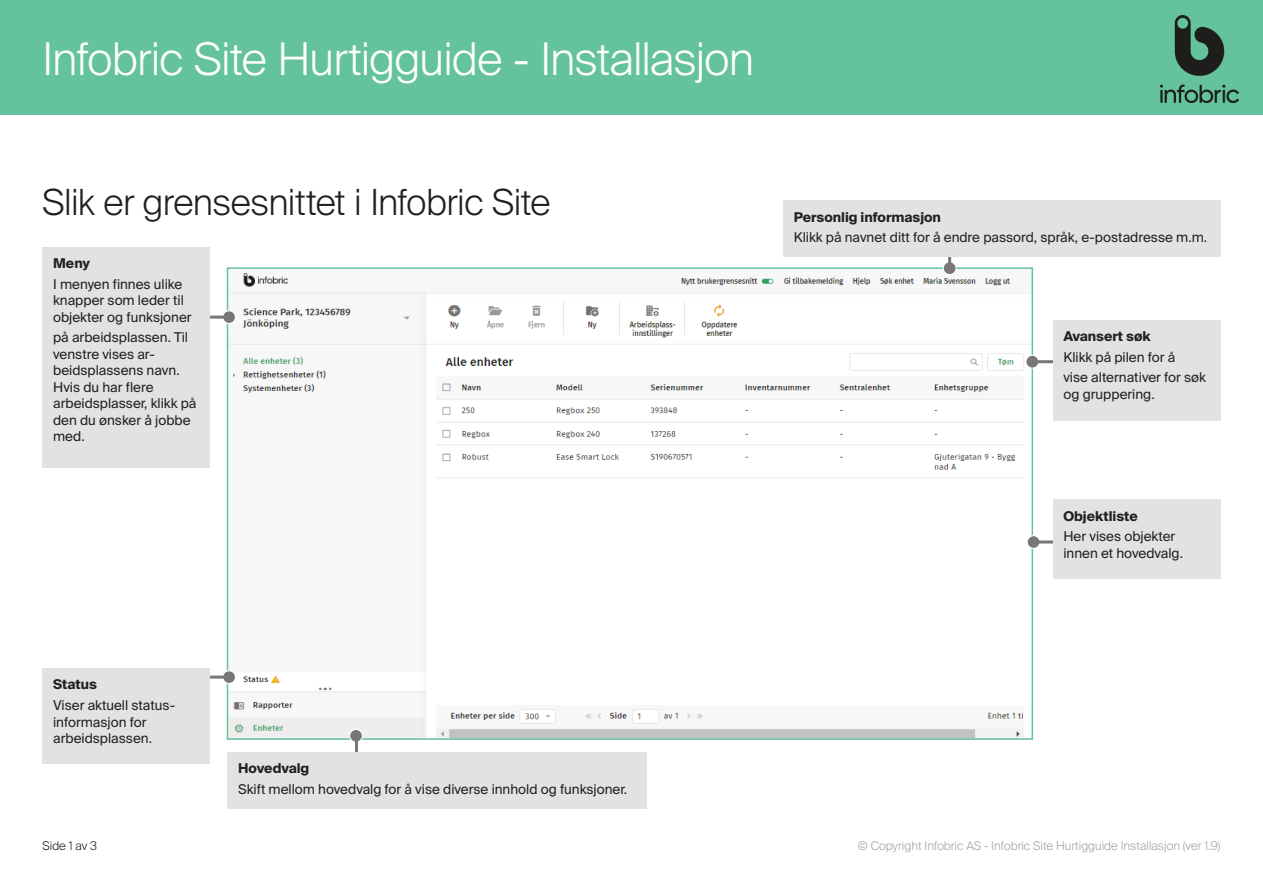
<style>
.page{position:relative;width:1263px;height:893px;background:#fff}
.page>*{position:absolute;margin:0;border:0;box-sizing:border-box;transform-origin:0 0}
.t1{font:300 45px "Suisse Intl";letter-spacing:-.015em;color:#fff}
.t2{font:300 36px "Suisse Intl";letter-spacing:-.015em;color:#231f20}
.Infobox_Text{font:13.5px/16.5px "Suisse Intl";color:#231f20}
.Infobox_Rubrik{font:700 13.5px "Suisse Intl";color:#231f20}
.t3{font:300 12px "Suisse Intl";color:#a7a2a0}
.Sidnummer{font:300 12px "Suisse Intl";color:#231f20}
</style>
<div class="page">
<div style="left:0;top:0;width:1263px;height:115px;background:#64c39d"></div>
<img style="left:1160px;top:15px;width:78px;height:87px">
<img style="left:230px;top:273px;width:800px;height:464px">
<div style="left:1026px;top:355px;width:13px;height:13px;background:#787677;border-radius:50%"></div>
<div style="left:1025px;top:355px;width:14px;height:13px;border:1px solid #fff;border-radius:50%"></div>
<div style="left:943px;top:262px;width:13px;height:13px;background:#787677;border-radius:50%"></div>
<div style="left:943px;top:261px;width:13px;height:14px;border:1px solid #fff;border-radius:50%"></div>
<div style="left:1027px;top:536px;width:13px;height:12px;background:#787677;border-radius:50%"></div>
<div style="left:1026px;top:535px;width:14px;height:14px;border:1px solid #fff;border-radius:50%"></div>
<div style="left:223px;top:311px;width:12px;height:12px;background:#787677;border-radius:50%"></div>
<div style="left:222px;top:310px;width:14px;height:14px;border:1px solid #fff;border-radius:50%"></div>
<div style="left:223px;top:671px;width:12px;height:12px;background:#787677;border-radius:50%"></div>
<div style="left:222px;top:670px;width:14px;height:14px;border:1px solid #fff;border-radius:50%"></div>
<div style="left:350px;top:729px;width:12px;height:13px;background:#787677;border-radius:50%"></div>
<div style="left:349px;top:729px;width:14px;height:14px;border:1px solid #fff;border-radius:50%"></div>
<hr style="left:948px;top:237px;width:3px;height:31px;background:#787677">
<div style="left:783px;top:201px;width:437px;height:56px;background:#e2e2e1"></div>
<hr style="left:1032px;top:360px;width:53px;height:3px;background:#787677">
<div style="left:1053px;top:320px;width:167px;height:101px;background:#e2e2e1"></div>
<hr style="left:142px;top:316px;width:83px;height:3px;background:#787677">
<hr style="left:1031px;top:540px;width:60px;height:3px;background:#787677">
<hr style="left:355px;top:740px;width:3px;height:47px;background:#787677">
<hr style="left:197px;top:676px;width:32px;height:3px;background:#787677">
<div style="left:43px;top:247px;width:167px;height:220px;background:#e2e2e1"></div>
<div style="left:1053px;top:499px;width:167px;height:80px;background:#e2e2e1"></div>
<div style="left:227px;top:752px;width:420px;height:56px;background:#e2e2e1"></div>
<div style="left:43px;top:668px;width:167px;height:96px;background:#e2e2e1"></div>
<h1 class="t1" style="left:43px;top:33px;width:713px">Infobric Site Hurtigguide - Installasjon</h1>
<p class="t2" style="left:43px;top:181px;width:509px">Slik er grensesnittet i Infobric Site</p>
<p class="Infobox_Rubrik" style="left:53px;top:255px;width:39px">Meny</p>
<p class="Infobox_Text" style="left:53px;top:276px;width:140px">I menyen finnes ulike knapper som leder til objekter og funksjoner</p>
<p class="Infobox_Text" style="left:53px;top:330px;width:145px">på arbeidsplassen. Til venstre vises ar&shy;beidsplassens navn.<br>Hvis du har flere arbeidsplasser, klikk på den du ønsker å jobbe med.</p>
<p class="Infobox_Rubrik" style="left:794px;top:209px;width:149px">Personlig informasjon</p>
<p class="Infobox_Text" style="left:794px;top:230px;width:415px">Klikk på navnet ditt for å endre passord, språk, e-postadresse m.m.</p>
<p class="Infobox_Rubrik" style="left:1063px;top:328px;width:89px">Avansert søk</p>
<p class="Infobox_Text" style="left:1063px;top:349px;width:113px">Klikk på pilen for å</p>
<p class="Infobox_Text" style="left:1063px;top:369px;width:144px">vise alternativer for søk og gruppering.</p>
<p class="Infobox_Rubrik" style="left:1063px;top:508px;width:76px">Objektliste</p>
<p class="Infobox_Text" style="left:1063px;top:528px;width:121px">Her vises objekter innen et hovedvalg.</p>
<p class="Infobox_Rubrik" style="left:53px;top:677px;width:46px">Status</p>
<p class="Infobox_Text" style="left:53px;top:697px;width:124px">Viser aktuell status&shy;informasjon for arbeidsplassen.</p>
<p class="Sidnummer" style="left:43px;top:839px;width:56px">Side 1 av 3</p>
<p class="Infobox_Rubrik" style="left:238px;top:761px;width:73px">Hovedvalg</p>
<p class="Infobox_Text" style="left:238px;top:781px;width:390px">Skift mellom hovedvalg for å vise diverse innhold og funksjoner.</p>
<p class="t3" style="left:858px;top:839px;width:364px">© Copyright Infobric AS - Infobric Site Hurtigguide Installasjon (ver 1.9)</p>
</div>
